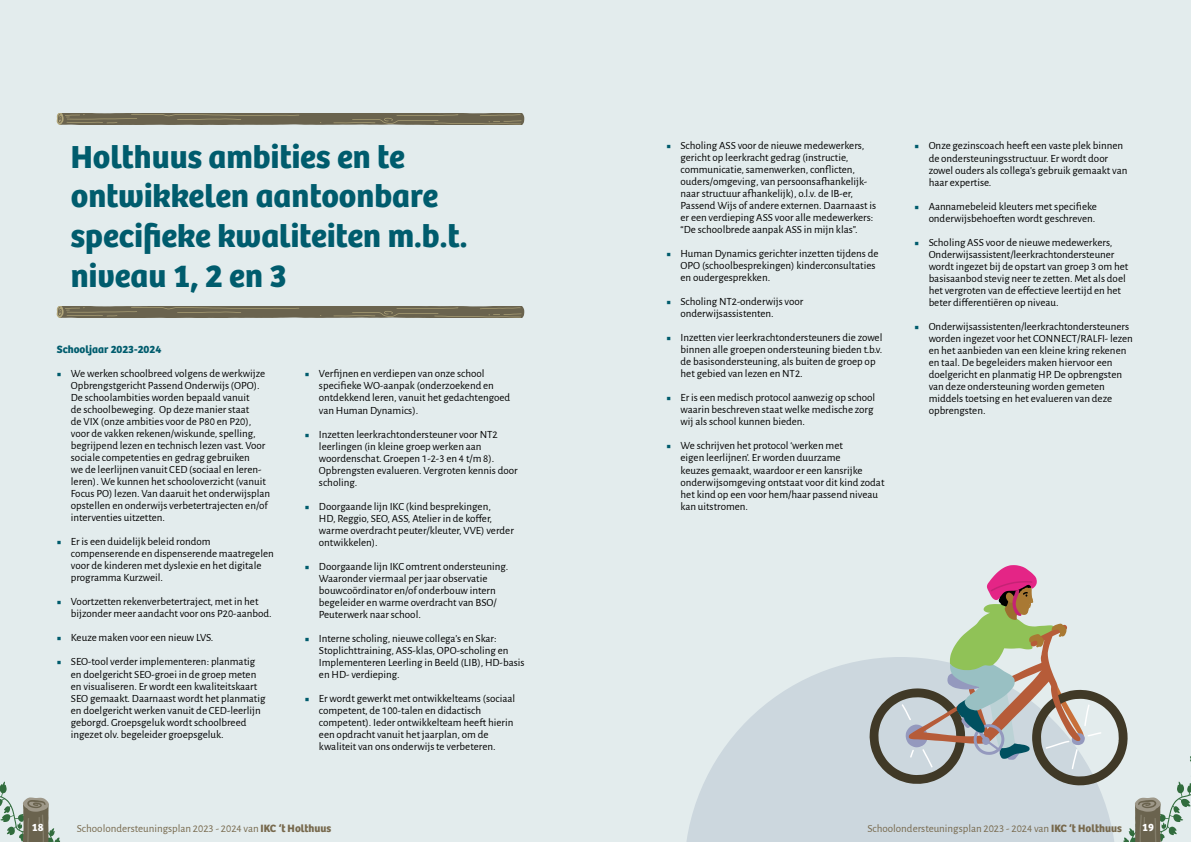
<style>
.page{position:relative;width:1191px;height:842px;background:#fff}
.page>*{position:absolute;margin:0;border:0;box-sizing:border-box;transform-origin:0 0}
.t1{font:700 33px/39.6px "Bree";color:#005c6d}
.t2{font:11px/12px "Alegreya Sans";color:#000}
.t3{font:11px "Alegreya Sans";color:#77694d}
.t4{font:700 11px "Bree";color:#005c6d}
.t5{font:700 11px "Bree";color:#fff}
.s1{color:#005c6d}
.s2{font-family:"Bree";font-weight:700}
</style>
<div class="page">
<div style="left:587px;top:0;width:604px;height:842px;background:#e3eced"></div>
<div style="left:0;top:0;width:604px;height:842px;background:#e3eced"></div>
<svg style="left:686px;top:659px;width:183px;height:183px;fill:#ccd7de"></svg>
<svg style="left:57px;top:113px;width:468px;height:11px;background:#716a53"></svg>
<svg style="left:57px;top:306px;width:468px;height:11px;background:#716a53"></svg>
<svg style="left:869px;top:565px;width:322px;height:277px"></svg>
<svg style="left:0;top:781px;width:60px;height:61px"></svg>
<h1 class="t1" style="left:71px;top:140px;width:398px">Holthuus ambities en te ontwikkelen aantoonbare specifieke kwaliteiten m.b.t. niveau 1, 2 en 3</h1>
<p class="t4" style="left:57px;top:345px;width:106px">Schooljaar 2023-2024</p>
<p class="t2" style="left:71px;top:367px;width:201px;text-indent:-14px"><span class="s1">■</span> We werken schoolbreed volgens de werkwijze Opbrengstgericht Passend Onderwijs (OPO).<br>De schoolambities worden bepaald vanuit<br>de schoolbeweging. Op deze manier staat<br>de VIX (onze ambities voor de P80 en P20), voor de vakken rekenen/wiskunde, spelling, begrijpend lezen en technisch lezen vast. Voor sociale competenties en gedrag gebruiken<br>we de leerlijnen vanuit CED (sociaal en leren&shy;leren). We kunnen het schooloverzicht (vanuit Focus PO) lezen. Van daaruit het onderwijsplan opstellen en onderwijs verbetertrajecten en/of interventies uitzetten.</p>
<p class="t2" style="left:71px;top:535px;width:204px;text-indent:-14px"><span class="s1">■</span> Er is een duidelijk beleid rondom compenserende en dispenserende maatregelen voor de kinderen met dyslexie en het digitale programma Kurzweil.</p>
<p class="t2" style="left:71px;top:595px;width:202px;text-indent:-14px"><span class="s1">■</span> Voortzetten rekenverbetertraject, met in het bijzonder meer aandacht voor ons P20-aanbod.</p>
<p class="t2" style="left:57px;top:632px;width:158px"><span class="s1">■</span> Keuze maken voor een nieuw LVS.</p>
<p class="t2" style="left:71px;top:655px;width:196px;text-indent:-14px"><span class="s1">■</span> SEO-tool verder implementeren: planmatig en doelgericht SEO-groei in de groep meten en visualiseren. Er wordt een kwaliteitskaart SEO gemaakt. Daarnaast wordt het planmatig en doelgericht werken vanuit de CED-leerlijn geborgd. Groepsgeluk wordt schoolbreed ingezet olv. begeleider groepsgeluk.</p>
<p class="t2" style="left:319px;top:367px;width:193px;text-indent:-14px"><span class="s1">■</span> Verfijnen en verdiepen van onze school specifieke WO-aanpak (onderzoekend en ontdekkend leren, vanuit het gedachtengoed van Human Dynamics).</p>
<p class="t2" style="left:319px;top:427px;width:200px;text-indent:-14px"><span class="s1">■</span> Inzetten leerkrachtondersteuner voor NT2 leerlingen (in kleine groep werken aan woordenschat. Groepen 1-2-3 en 4 t/m 8).<br>Opbrengsten evalueren. Vergroten kennis door scholing.</p>
<p class="t2" style="left:319px;top:499px;width:196px;text-indent:-14px"><span class="s1">■</span> Doorgaande lijn IKC (kind besprekingen,<br>HD, Reggio, SEO, ASS, Atelier in de koffer, warme overdracht peuter/kleuter, VVE) verder ontwikkelen).</p>
<p class="t2" style="left:319px;top:559px;width:191px;text-indent:-14px"><span class="s1">■</span> Doorgaande lijn IKC omtrent ondersteuning.<br>Waaronder viermaal per jaar observatie bouwcoördinator en/of onderbouw intern begeleider en warme overdracht van BSO/ Peuterwerk naar school.</p>
<p class="t2" style="left:319px;top:631px;width:207px;text-indent:-14px"><span class="s1">■</span> Interne scholing, nieuwe collega’s en Skar:<br>Stoplichttraining, ASS-klas, OPO-scholing en Implementeren Leerling in Beeld (LIB), HD-basis en HD- verdieping.</p>
<p class="t2" style="left:319px;top:691px;width:198px;text-indent:-14px"><span class="s1">■</span> Er wordt gewerkt met ontwikkelteams (sociaal competent, de 100-talen en didactisch competent). Ieder ontwikkelteam heeft hierin een opdracht vanuit het jaarplan, om de kwaliteit van ons onderwijs te verbeteren.</p>
<p class="t2" style="left:680px;top:139px;width:197px;text-indent:-14px"><span class="s1">■</span> Scholing ASS voor de nieuwe medewerkers, gericht op leerkracht gedrag (instructie, communicatie, samenwerken, conflicten, ouders/omgeving, van persoonsafhankelijk&shy;naar structuur afhankelijk), o.l.v. de IB-er, Passend Wijs of andere externen. Daarnaast is er een verdieping ASS voor alle medewerkers: “De schoolbrede aanpak ASS in mijn klas”.</p>
<p class="t2" style="left:680px;top:247px;width:199px;text-indent:-14px"><span class="s1">■</span> Human Dynamics gerichter inzetten tijdens de<br>OPO (schoolbesprekingen) kinderconsultaties en oudergesprekken.</p>
<p class="t2" style="left:680px;top:295px;width:124px;text-indent:-14px"><span class="s1">■</span> Scholing NT2-onderwijs voor onderwijsassistenten.</p>
<p class="t2" style="left:680px;top:332px;width:203px;text-indent:-14px"><span class="s1">■</span> Inzetten vier leerkrachtondersteuners die zowel binnen alle groepen ondersteuning bieden t.b.v. de basisondersteuning, als buiten de groep op het gebied van lezen en NT2.</p>
<p class="t2" style="left:680px;top:391px;width:196px;text-indent:-14px"><span class="s1">■</span> Er is een medisch protocol aanwezig op school waarin beschreven staat welke medische zorg wij als school kunnen bieden.</p>
<p class="t2" style="left:680px;top:439px;width:205px;text-indent:-14px"><span class="s1">■</span> We schrijven het protocol ‘werken met<br>eigen leerlijnen’. Er worden duurzame<br>keuzes gemaakt, waardoor er een kansrijke onderwijsomgeving ontstaat voor dit kind zodat het kind op een voor hem/haar passend niveau kan uitstromen.</p>
<p class="t2" style="left:928px;top:139px;width:200px;text-indent:-14px"><span class="s1">■</span> Onze gezinscoach heeft een vaste plek binnen de ondersteuningsstructuur. Er wordt door zowel ouders als collega’s gebruik gemaakt van haar expertise.</p>
<p class="t2" style="left:914px;top:199px;width:184px;text-align:right"><span class="s1">■</span> Aannamebeleid kleuters met specifieke onderwijsbehoeften wordt geschreven.</p>
<p class="t2" style="left:928px;top:235px;width:201px;text-indent:-14px"><span class="s1">■</span> Scholing ASS voor de nieuwe medewerkers, Onderwijsassistent/leerkrachtondersteuner wordt ingezet bij de opstart van groep 3 om het basisaanbod stevig neer te zetten. Met als doel het vergroten van de effectieve leertijd en het beter differentiëren op niveau.</p>
<p class="t2" style="left:928px;top:319px;width:206px;text-indent:-14px"><span class="s1">■</span> Onderwijsassistenten/leerkrachtondersteuners worden ingezet voor het CONNECT/RALFI- lezen en het aanbieden van een kleine kring rekenen en taal. De begeleiders maken hiervoor een doelgericht en planmatig HP. De opbrengsten van deze ondersteuning worden gemeten middels toetsing en het evalueren van deze opbrengsten.</p>
<p class="t5" style="left:32px;top:823px;width:13px">18</p>
<p class="t3" style="left:77px;top:821px;width:256px">Schoolondersteuningsplan 2023 - 2024 van <span class="s2">IKC ‘t Holthuus</span></p>
<p class="t3" style="left:867px;top:821px;width:256px">Schoolondersteuningsplan 2023 - 2024 van <span class="s2">IKC ‘t Holthuus</span></p>
<p class="t5" style="left:1142px;top:823px;width:13px">19</p>
</div>
